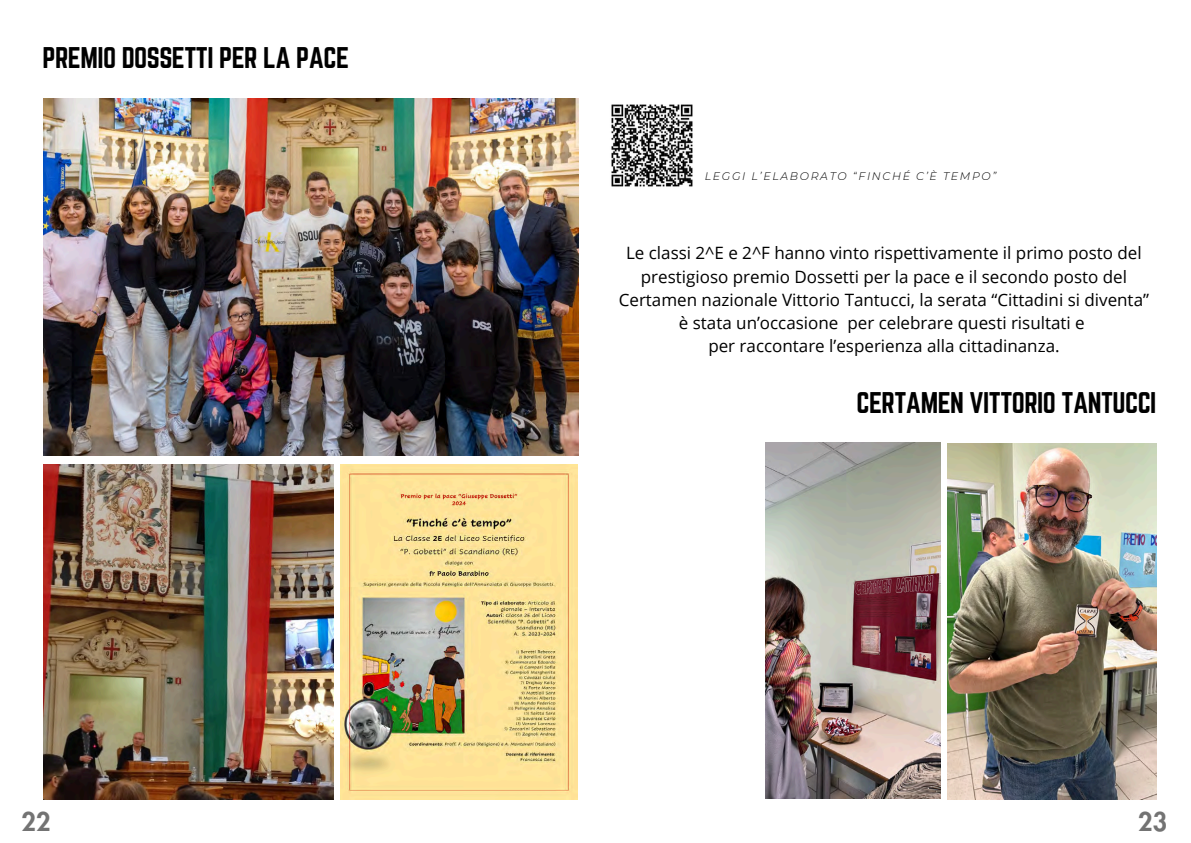
<style>
.page{position:relative;width:1191px;height:843px;background:#fff}
.page>*{position:absolute;margin:0;border:0;box-sizing:border-box;transform-origin:0 0}
.t1{font:26.1px "Norwester";letter-spacing:-.02em;color:#000}
.t2{font:800 25px "Futura LT Pro";color:#737373}
.t3{font:17px/23.2px "Open Sans";color:#000;text-align:center}
.t4{font:italic 300 11px "Montserrat";letter-spacing:.15em;color:#000}
</style>
<div class="page">
<img style="left:43px;top:99px;width:535px;height:356px">
<img style="left:947px;top:443px;width:209px;height:356px">
<img style="left:43px;top:464px;width:291px;height:335px">
<img style="left:765px;top:442px;width:174px;height:356px">
<img style="left:341px;top:464px;width:237px;height:335px">
<img style="left:611px;top:104px;width:82px;height:83px">
<h2 class="t1" style="left:43px;top:42px;width:308px">PREMIO DOSSETTI PER LA PACE</h2>
<p class="t4" style="left:704px;top:169px;width:293px">LEGGI L’ELABORATO “FINCHÉ C’È TEMPO”</p>
<p class="t3" style="left:618px;top:241px;width:531px">Le classi 2^E e 2^F hanno vinto rispettivamente il primo posto del prestigioso premio Dossetti per la pace e il secondo posto del Certamen nazionale Vittorio Tantucci, la serata “Cittadini si diventa” è stata un’occasione per celebrare questi risultati e<br>per raccontare l’esperienza alla cittadinanza.</p>
<h1 class="t1" style="left:856px;top:386px;width:301px">CERTAMEN VITTORIO TANTUCCI</h1>
<p class="t2" style="left:22px;top:809px;width:30px">22</p>
<p class="t2" style="left:1138px;top:809px;width:30px">23</p>
</div>
